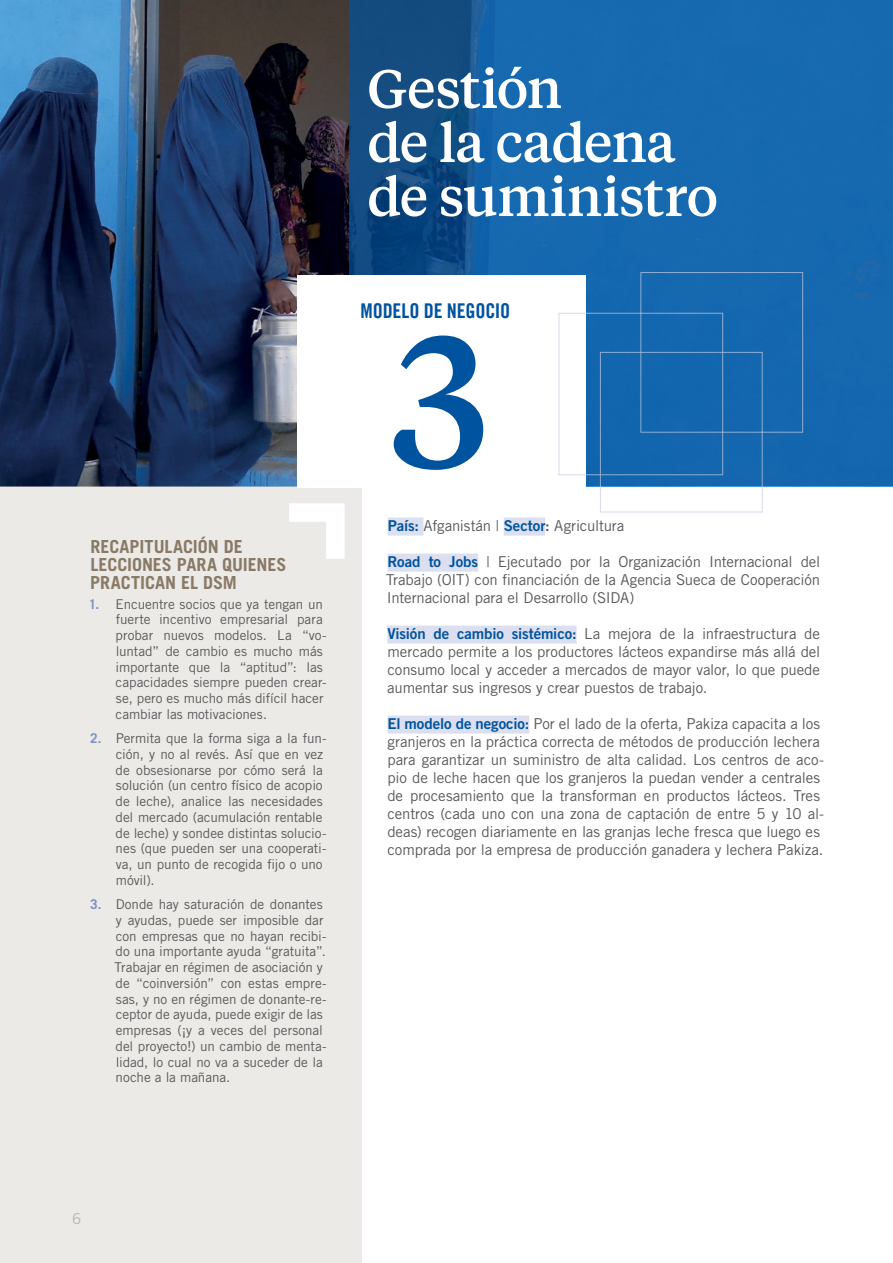
<style>
.page{position:relative;width:893px;height:1263px;background:#fff}
.page>*{position:absolute;margin:0;border:0;box-sizing:border-box;transform-origin:0 0}
.t1{font:500 186.15px "Tiempos Text";color:#00539f}
.t2{font:500 54px/54px "Tiempos Text";letter-spacing:-.02em;color:#fff}
.t3{font:20.4px "Trade Gothic LT Com Bd Cn 20";letter-spacing:-.01em;color:#00539f}
.t4{font:700 18px/18px "Trade Gothic LT Std";color:#897967}
.t5{font:15px/18px "Trade Gothic LT Std";letter-spacing:-.005em;color:#58595b;text-align:justify}
.t6{font:15px "Trade Gothic LT Std";color:#939598}
.t7{font:13.5px/15.8px "Trade Gothic LT Std";letter-spacing:-.005em;color:#58595b}
.s1{font-weight:700;color:#7e92c6}
.s2{font-family:"Trade Gothic LT Std Bd 2";color:#00539f}
.s3{font-family:"Trade Gothic LT Std Bd 2"}
</style>
<div class="page">
<img style="left:0;top:0;width:349px;height:486px">
<svg style="left:349px;top:0;width:544px;height:486px;background:#1462a5"></svg>
<div style="left:388px;top:518px;width:35px;height:18px;background:#dcdfef"></div>
<div style="left:504px;top:518px;width:41px;height:18px;background:#dcdfef"></div>
<div style="left:388px;top:554px;width:90px;height:18px;background:#dcdfef"></div>
<div style="left:387px;top:626px;width:190px;height:18px;background:#dcdfef"></div>
<div style="left:387px;top:716px;width:142px;height:18px;background:#dcdfef"></div>
<div style="left:0;top:486px;width:362px;height:777px;background:#eceae6"></div>
<svg style="left:289px;top:503px;width:56px;height:56px"></svg>
<div style="left:297px;top:275px;width:289px;height:213px;background:#fff"></div>
<svg style="left:558px;top:272px;width:245px;height:241px"></svg>
<h3 class="t4" style="left:90px;top:537px;width:198px">RECAPITULACIÓN DE<br>LECCIONES PARA QUIENES<br>PRACTICAN EL DSM</h3>
<p class="t7" style="left:116px;top:596px;width:212px;text-indent:-27px"><span class="s1">1.</span> Encuentre socios que ya tengan un fuerte incentivo empresarial para probar nuevos modelos. La “vo&shy;luntad” de cambio es mucho más importante que la “aptitud”: las capacidades siempre pueden crear&shy;se, pero es mucho más difícil hacer cambiar las motivaciones.</p>
<p class="t7" style="left:116px;top:730px;width:212px;text-indent:-25px"><span class="s1">2.</span> Permita que la forma siga a la fun&shy;ción, y no al revés. Así que en vez de obsesionarse por cómo será la solución (un centro físico de acopio de leche), analice las necesidades del mercado (acumulación rentable de leche) y sondee distintas solucio&shy;nes (que pueden ser una cooperati&shy;va, un punto de recogida fijo o uno móvil).</p>
<p class="t7" style="left:115px;top:896px;width:213px;text-indent:-24px"><span class="s1">3.</span> Donde hay saturación de donantes y ayudas, puede ser imposible dar con empresas que no hayan recibi&shy;do una importante ayuda “gratuita”.<br>Trabajar en régimen de asociación y de “coinversión” con estas empre&shy;sas, y no en régimen de donante-re&shy;ceptor de ayuda, puede exigir de las empresas (¡y a veces del personal del proyecto!) un cambio de menta&shy;lidad, lo cual no va a suceder de la noche a la mañana.</p>
<h2 class="t2" style="left:367px;top:59px;width:353px">Gestión<br>de la cadena de suministro</h2>
<h3 class="t3" style="left:361px;top:299px;width:151px">MODELO DE NEGOCIO</h3>
<h1 class="t1" style="left:390px;top:275px;width:102px">3</h1>
<p class="t5" style="left:388px;top:516px;width:238px"><span class="s2">País:</span> Afganistán | <span class="s2">Sector</span><span class="s3">:</span> Agricultura</p>
<p class="t5" style="left:386px;top:552px;width:436px"><span class="s2">Road to Jobs</span> | Ejecutado por la Organización Internacional del Trabajo (OIT) con financiación de la Agencia Sueca de Cooperación Internacional para el Desarrollo (SIDA)</p>
<p class="t5" style="left:387px;top:624px;width:434px"><span class="s2">Visión de cambio sistémico:</span> La mejora de la infraestructura de mercado permite a los productores lácteos expandirse más allá del consumo local y acceder a mercados de mayor valor, lo que puede aumentar sus ingresos y crear puestos de trabajo.</p>
<p class="t5" style="left:387px;top:714px;width:438px;text-align:left"><span class="s2">El modelo de negocio:</span> Por el lado de la oferta, Pakiza capacita a los granjeros en la práctica correcta de métodos de producción lechera para garantizar un suministro de alta calidad. Los centros de aco&shy;pio de leche hacen que los granjeros la puedan vender a centrales de procesamiento que la transforman en productos lácteos. Tres centros (cada uno con una zona de captación de entre 5 y 10 al&shy;deas) recogen diariamente en las granjas leche fresca que luego es comprada por la empresa de producción ganadera y lechera Pakiza.</p>
<p class="t6" style="left:72px;top:1210px;width:11px">6</p>
</div>
